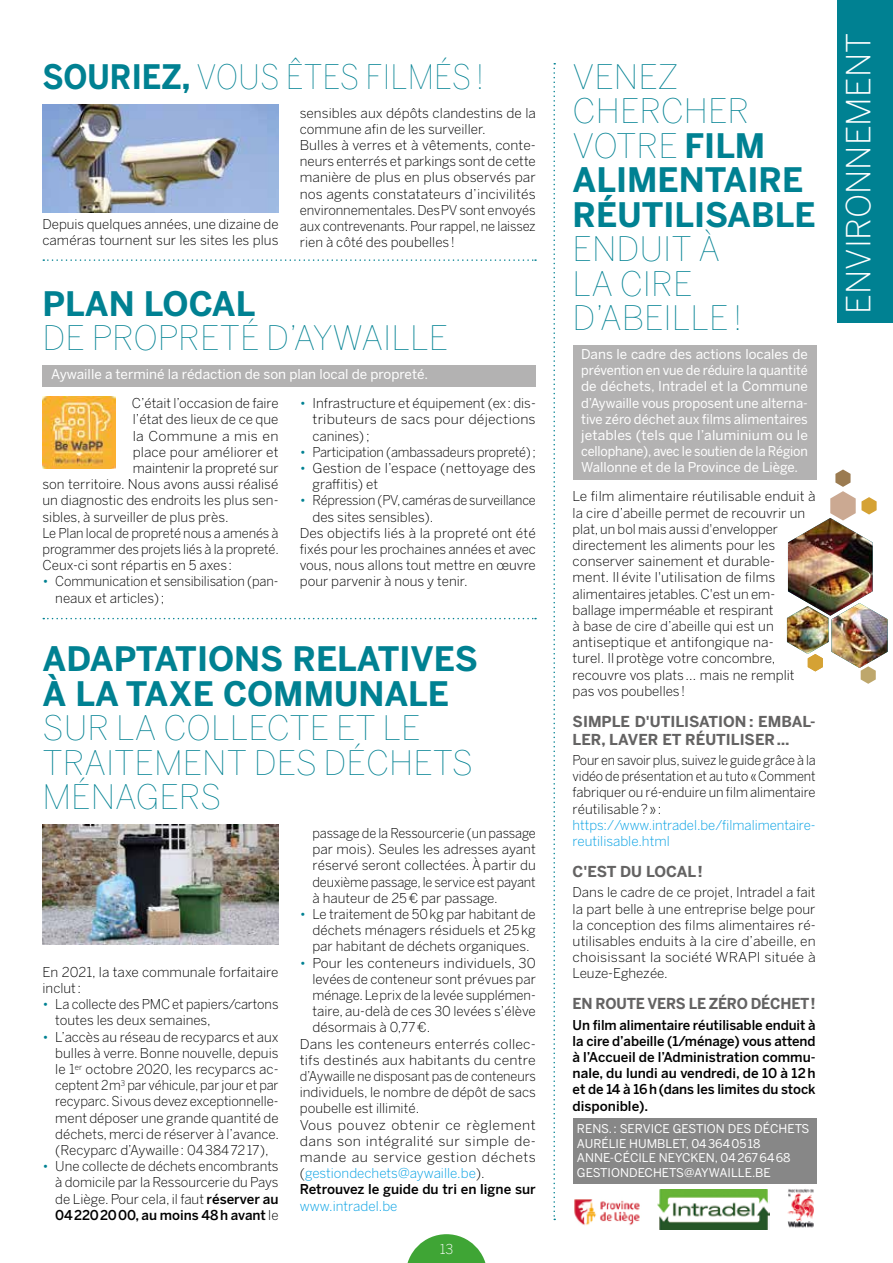
<style>
.page{position:relative;width:893px;height:1263px;background:#fff}
.page>*{position:absolute;margin:0;border:0;box-sizing:border-box;transform-origin:0 0}
.t1{font:700 33.45px/34.5px "Benton Sans";color:#008192}
.t2{font:100 33.45px/34.5px "Benton Sans";color:#008192}
.t3{font:100 33.45px "Benton Sans";color:#008192;scale:.92 1}
.t4{font:300 33px "Benton Sans";color:#fff}
.t5{font:700 15px/18px "Benton Sans";color:#646363}
.t6{font:700 15px "Benton Sans";color:#646363;scale:.96 1}
.t7{font:300 13.5px/16.2px "Benton Sans";color:#000}
.t8{font:300 13.5px/16.2px "Benton Sans";color:#000;scale:.96 1}
.t9{font:13.5px/16.2px "Benton Sans";color:#fff;text-align:justify}
.t10{font:500 13.5px/16.2px "Benton Sans";color:#000;text-align:justify}
.t11{font:300 13.5px/16.2px "Benton Sans";color:#000;text-align:justify;scale:.95 1}
.t12{font:300 13.5px/16.2px "Benton Sans";color:#000;scale:1.04 1}
.t13{font:300 13.5px/16.2px "Benton Sans";color:#009fe3}
.t14{font:300 13.5px "Benton Sans";letter-spacing:.035em;color:#000;scale:1.05 1}
.t15{font:300 13.5px "Benton Sans";color:#000;scale:1.05 1}
.t16{font:300 13.5px "Benton Sans";letter-spacing:.025em;color:#000;scale:1.05 1}
.t17{font:300 13.5px "Benton Sans";letter-spacing:.02em;color:#000;scale:1.05 1}
.t18{font:300 13.5px "Benton Sans";color:#fff}
.t19{font:12px/14.4px "Benton Sans";color:#fff}
.s1{font-weight:700}
.s2{color:#008192}
.s3{font-weight:500}
.s4{color:#000}
.s5{font-weight:100}
</style>
<div class="page">
<svg style="left:407px;top:1234px;width:79px;height:29px"></svg>
<div style="left:573px;top:345px;width:243px;height:134px;background:#b3b2b2"></div>
<div style="left:573px;top:1118px;width:243px;height:22px;background:#878787"></div>
<div style="left:573px;top:1132px;width:243px;height:22px;background:#878787"></div>
<div style="left:573px;top:1147px;width:243px;height:36px;background:#878787"></div>
<svg style="left:553px;top:63px;width:2px;height:1157px"></svg>
<img style="left:43px;top:104px;width:236px;height:109px">
<div style="left:43px;top:365px;width:493px;height:21px;background:#b3b2b2"></div>
<img style="left:43px;top:397px;width:73px;height:72px">
<img style="left:43px;top:824px;width:236px;height:120px">
<div style="left:838px;top:0;width:55px;height:322px;background:#008192"></div>
<svg style="left:43px;top:259px;width:493px;height:2px"></svg>
<svg style="left:43px;top:618px;width:493px;height:1px"></svg>
<img style="left:658px;top:1189px;width:112px;height:40px">
<img style="left:574px;top:1199px;width:66px;height:27px">
<img style="left:787px;top:1189px;width:27px;height:39px">
<img style="left:787px;top:469px;width:101px;height:215px">
<h1 class="t3" style="left:43px;top:57px;width:482px"><span class="s1">SOURIEZ,</span> VOUS ÊTES FILMÉS!</h1>
<p class="t7" style="left:43px;top:216px;width:238px">Depuis quelques années, une dizaine de caméras tournent sur les sites les plus</p>
<p class="t7" style="left:300px;top:104px;width:238px">sensibles aux dépôts clandestins de la commune afin de les surveiller.<br>Bulles à verres et à vêtements, conte&shy;neurs enterrés et parkings sont de cette manière de plus en plus observés par nos agents constatateurs d’incivilités environnementales. Des PV sont envoyés aux contrevenants. Pour rappel, ne laissez rien à côté des poubelles !</p>
<h1 class="t1" style="left:43px;top:286px;width:214px">PLAN LOCAL</h1>
<h1 class="t2" style="left:43px;top:321px;width:407px">DE PROPRETÉ D’AYWAILLE</h1>
<p class="t9" style="left:51px;top:366px;width:379px">Aywaille a terminé la rédaction de son plan local de propreté.</p>
<p class="t7" style="left:132px;top:395px;width:148px">C’était l’occasion de faire</p>
<p class="t7" style="left:133px;top:411px;width:147px">l’état des lieux de ce que</p>
<p class="t17" style="left:133px;top:428px;width:140px">la Commune a mis en</p>
<p class="t7" style="left:133px;top:444px;width:147px">place pour améliorer et</p>
<p class="t7" style="left:133px;top:460px;width:147px">maintenir la propreté sur</p>
<p class="t7" style="left:43px;top:476px;width:237px">son territoire. Nous avons aussi réalisé</p>
<p class="t7" style="left:43px;top:492px;width:237px">un diagnostic des endroits les plus sen-</p>
<p class="t7" style="left:43px;top:508px;width:188px">sibles, à surveiller de plus près.</p>
<p class="t8" style="left:43px;top:525px;width:247px">Le Plan local de propreté nous a amenés à</p>
<p class="t8" style="left:43px;top:541px;width:248px">programmer des projets liés à la propreté.</p>
<p class="t7" style="left:43px;top:557px;width:191px">Ceux-ci sont répartis en 5 axes :</p>
<p class="t8" style="left:55px;top:573px;width:234px;text-indent:-13px"><span class="s2">•</span> Communication et sensibilisation (pan&shy;neaux et articles);</p>
<p class="t7" style="left:313px;top:395px;width:225px;text-align:justify;text-indent:-13px"><span class="s2">•</span> Infrastructure et équipement (ex : dis&shy;tributeurs de sacs pour déjections canines);</p>
<p class="t11" style="left:300px;top:444px;width:250px"><span class="s2">•</span> Participation (ambassadeurs propreté);</p>
<p class="t12" style="left:313px;top:460px;width:216px;text-indent:-13px"><span class="s2">•</span> Gestion de l’espace (nettoyage des graffitis) et</p>
<p class="t11" style="left:300px;top:492px;width:250px"><span class="s2">•</span> Répression (PV, caméras de surveillance</p>
<p class="t7" style="left:313px;top:508px;width:122px">des sites sensibles).</p>
<p class="t7" style="left:300px;top:525px;width:238px">Des objectifs liés à la propreté ont été</p>
<p class="t7" style="left:300px;top:541px;width:238px">fixés pour les prochaines années et avec</p>
<p class="t7" style="left:300px;top:557px;width:237px">vous, nous allons tout mettre en œuvre</p>
<p class="t7" style="left:300px;top:573px;width:169px">pour parvenir à nous y tenir.</p>
<h1 class="t1" style="left:43px;top:641px;width:437px">ADAPTATIONS RELATIVES<br>À LA TAXE COMMUNALE</h1>
<h1 class="t2" style="left:43px;top:710px;width:432px">SUR LA COLLECTE ET LE<br>TRAITEMENT DES DÉCHETS<br>MÉNAGERS</h1>
<p class="t7" style="left:43px;top:964px;width:237px">En 2021, la taxe communale forfaitaire inclut :</p>
<p class="t7" style="left:55px;top:996px;width:225px;text-indent:-13px"><span class="s2">•</span> La collecte des PMC et papiers/cartons toutes les deux semaines,</p>
<p class="t7" style="left:55px;top:1028px;width:225px;text-align:justify;text-indent:-13px"><span class="s2">•</span> L’accès au réseau de recyparcs et aux bulles à verre. Bonne nouvelle, depuis le 1<sup>er</sup> octobre 2020, les recyparcs ac&shy;ceptent 2 m<sup>3</sup> par véhicule, par jour et par recyparc. Si vous devez exceptionnelle&shy;ment déposer une grande quantité de déchets, merci de réserver à l’avance. (Recyparc d’Aywaille : 04 384 72 17),</p>
<p class="t7" style="left:55px;top:1158px;width:225px;text-align:justify;text-indent:-13px"><span class="s2">•</span> Une collecte de déchets encombrants à domicile par la Ressourcerie du Pays de Liège. Pour cela, il faut <span class="s3">réserver au 04 220 20 00, au moins 48h avant</span> le</p>
<p class="t8" style="left:313px;top:825px;width:234px;text-align:justify">passage de la Ressourcerie (un passage par mois). Seules les adresses ayant réservé seront collectées. À partir du deuxième passage, le service est payant à hauteur de 25€ par passage.</p>
<p class="t7" style="left:313px;top:906px;width:225px;text-align:justify;text-indent:-13px"><span class="s2">•</span> Le traitement de 50kg par habitant de déchets ménagers résiduels et 25kg par habitant de déchets organiques.</p>
<p class="t12" style="left:300px;top:954px;width:228px"><span class="s2">•</span> Pour les conteneurs individuels, 30</p>
<p class="t7" style="left:313px;top:971px;width:225px">levées de conteneur sont prévues par</p>
<p class="t7" style="left:313px;top:987px;width:225px">ménage. Le prix de la levée supplémen-</p>
<p class="t7" style="left:313px;top:1003px;width:225px">taire, au-delà de ces 30 levées s’élève</p>
<p class="t7" style="left:313px;top:1019px;width:119px">désormais à 0,77€.</p>
<p class="t12" style="left:300px;top:1035px;width:228px">Dans les conteneurs enterrés collec-</p>
<p class="t15" style="left:300px;top:1052px;width:226px">tifs destinés aux habitants du centre</p>
<p class="t8" style="left:300px;top:1068px;width:247px">d’Aywaille ne disposant pas de conteneurs</p>
<p class="t7" style="left:300px;top:1084px;width:237px">individuels, le nombre de dépôt de sacs</p>
<p class="t7" style="left:300px;top:1100px;width:121px">poubelle est illimité.</p>
<p class="t14" style="left:300px;top:1117px;width:226px">Vous pouvez obtenir ce règlement</p>
<p class="t16" style="left:300px;top:1133px;width:226px">dans son intégralité sur simple de-</p>
<p class="t14" style="left:300px;top:1149px;width:226px">mande au service gestion déchets</p>
<p class="t13" style="left:300px;top:1165px;width:186px"><span class="s4">(</span>gestiondechets@aywaille.be<span class="s4">).</span></p>
<p class="t10" style="left:300px;top:1181px;width:237px">Retrouvez le guide du tri en ligne sur</p>
<p class="t13" style="left:300px;top:1197px;width:99px">www.intradel.be</p>
<p class="t18" style="left:440px;top:1241px;width:15px">13</p>
<h1 class="t1" style="left:573px;top:59px;width:245px"><span class="s5">VENEZ<br>CHERCHER<br>VOTRE</span> FILM<br>ALIMENTAIRE<br>RÉUTILISABLE</h1>
<h1 class="t2" style="left:573px;top:231px;width:172px">ENDUIT À<br>LA CIRE<br>D’ABEILLE!</h1>
<p class="t9" style="left:581px;top:346px;width:228px">Dans le cadre des actions locales de prévention en vue de réduire la quantité de déchets, Intradel et la Commune d’Aywaille vous proposent une alterna&shy;tive zéro déchet aux films alimentaires jetables (tels que l’aluminium ou le cellophane), avec le soutien de la Région Wallonne et de la Province de Liège.</p>
<p class="t7" style="left:573px;top:488px;width:245px">Le film alimentaire réutilisable enduit à la cire d’abeille permet de recouvrir un plat, un bol mais aussi d'envelopper directement les aliments pour les conserver sainement et durable-<br>ment. Il évite l'utilisation de films alimentaires jetables. C'est un em&shy;ballage imperméable et respirant<br>à base de cire d’abeille qui est un antiseptique et antifongique na-<br>turel. Il protège votre concombre, recouvre vos plats… mais ne remplit pas vos poubelles !</p>
<p class="t5" style="left:573px;top:712px;width:245px">SIMPLE D'UTILISATION : EMBAL-<br>LER, LAVER ET RÉUTILISER…</p>
<p class="t11" style="left:573px;top:752px;width:257px">Pour en savoir plus, suivez le guide grâce à la vidéo de présentation et au tuto «Comment fabriquer ou ré-enduire un film alimentaire réutilisable?» :</p>
<p class="t13" style="left:573px;top:817px;width:244px">https://www.intradel.be/filmalimentaire&shy;reutilisable.html</p>
<p class="t5" style="left:573px;top:862px;width:132px">C'EST DU LOCAL!</p>
<p class="t7" style="left:573px;top:884px;width:245px;text-align:justify">Dans le cadre de ce projet, Intradel a fait la part belle à une entreprise belge pour la conception des films alimentaires ré&shy;utilisables enduits à la cire d’abeille, en choisissant la société WRAPI située à Leuze-Eghezée.</p>
<p class="t6" style="left:573px;top:995px;width:255px">EN ROUTE VERS LE ZÉRO DÉCHET!</p>
<p class="t10" style="left:573px;top:1016px;width:245px">Un film alimentaire réutilisable enduit à la cire d’abeille (1/ménage) vous attend à l’Accueil de l’Administration commu&shy;nale, du lundi au vendredi, de 10 à 12h et de 14 à 16h(dans les limites du stock disponible).</p>
<p class="t19" style="left:577px;top:1122px;width:234px">RENS. : SERVICE GESTION DES DÉCHETS<br>AURÉLIE HUMBLET, 04 364 05 18<br>ANNE-CÉCILE NEYCKEN, 04 267 64 68<br>GESTIONDECHETS@AYWAILLE.BE</p>
<h2 class="t4" style="left:839px;top:314px;width:282px;rotate:-90deg">ENVIRONNEMENT</h2>
</div>
